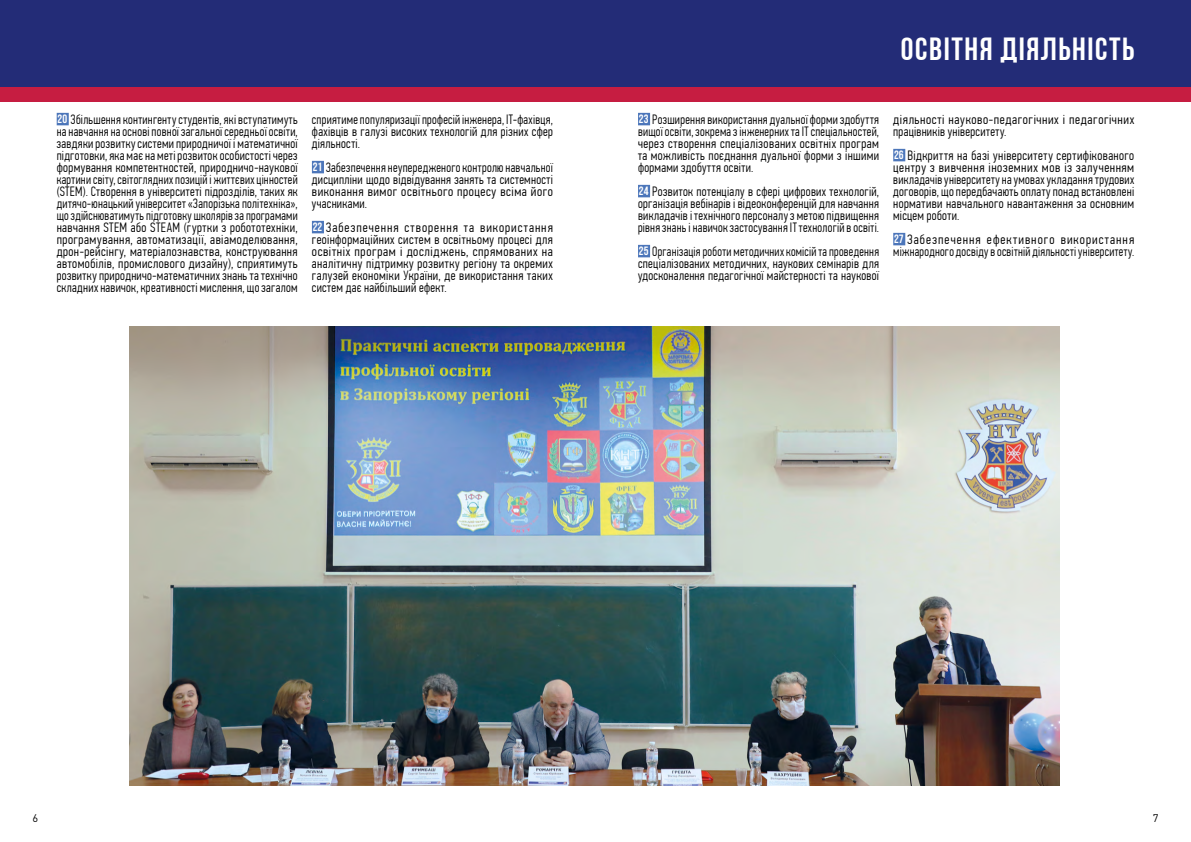
<style>
.page{position:relative;width:1191px;height:842px;background:#fff}
.page>*{position:absolute;margin:0;border:0;box-sizing:border-box;transform-origin:0 0}
.t1{font:32px "Bebas Neue Cyrillic";letter-spacing:.05em;color:#fff}
.t2{font:300 13.5px/12px "PF Din Text Comp Pro";letter-spacing:.025em;color:#000;text-align:justify}
.t3{font:300 13.5px/12px "PF Din Text Comp Pro";letter-spacing:.025em;color:#000;scale:1.07 1}
.t4{font:300 13.5px/12px "PF Din Text Comp Pro";letter-spacing:.025em;color:#000;text-align:justify;scale:.96 1}
.t5{font:11px "DIN Pro";color:#000}
.s1{font-family:"Bebas Neue";font-weight:400;font-size:12px;color:#fff}
</style>
<div class="page">
<div style="left:0;top:0;width:1191px;height:88px;background:#232c77"></div>
<div style="left:0;top:88px;width:1191px;height:14px;background:#c61d41"></div>
<div style="left:57px;top:113px;width:12px;height:12px;background:#4c76ba"></div>
<div style="left:312px;top:161px;width:12px;height:12px;background:#4c76ba"></div>
<div style="left:312px;top:221px;width:12px;height:12px;background:#4c76ba"></div>
<div style="left:638px;top:113px;width:12px;height:12px;background:#4c76ba"></div>
<div style="left:638px;top:185px;width:12px;height:12px;background:#4c76ba"></div>
<div style="left:638px;top:245px;width:12px;height:12px;background:#4c76ba"></div>
<div style="left:893px;top:149px;width:12px;height:12px;background:#4c76ba"></div>
<div style="left:893px;top:233px;width:12px;height:12px;background:#4c76ba"></div>
<img style="left:129px;top:326px;width:930px;height:459px">
<p class="t2" style="left:57px;top:113px;width:242px"><span class="s1">20</span> Збільшення контингенту студентів, які вступатимуть на навчання на основі повної загальної середньої освіти, завдяки розвитку системи природничої і математичної підготовки, яка має на меті розвиток особистості через формування компетентностей, природничо-наукової картини світу, світоглядних позицій і життєвих цінностей (STEM). Створення в університеті підрозділів, таких як дитячо-юнацький університет «Запорізька політехніка», що здійснюватимуть підготовку школярів за програмами навчання STEM або STEAM (гуртки з робототехніки, програмування, автоматизації, авіамоделювання, дрон-рейсінгу, матеріалознавства, конструювання автомобілів, промислового дизайну), сприятимуть розвитку природничо-математичних знань та технічно складних навичок, креативності мислення, що загалом</p>
<p class="t2" style="left:312px;top:113px;width:242px">сприятиме популяризації професій інженера, ІТ-фахівця, фахівців в галузі високих технологій для різних сфер діяльності.</p>
<p class="t2" style="left:312px;top:161px;width:242px"><span class="s1">21</span> Забезпечення неупередженого контролю навчальної дисципліни щодо відвідування занять та системності виконання вимог освітнього процесу всіма його учасниками.</p>
<p class="t3" style="left:312px;top:221px;width:227px;text-align:justify"><span class="s1">22</span> Забезпечення створення та використання геоінформаційних систем в освітньому процесі для освітніх програм і досліджень, спрямованих на аналітичну підтримку розвитку регіону та окремих галузей економіки України, де використання таких систем дає найбільший ефект.</p>
<h1 class="t1" style="left:901px;top:31px;width:235px">ОСВІТНЯ ДІЯЛЬНІСТЬ</h1>
<p class="t2" style="left:638px;top:113px;width:242px"><span class="s1">23</span> Розширення використання дуальної форми здобуття вищої освіти, зокрема з інженерних та ІТ спеціальностей, через створення спеціалізованих освітніх програм та можливість поєднання дуальної форми з іншими формами здобуття освіти.</p>
<p class="t2" style="left:638px;top:185px;width:242px"><span class="s1">24</span> Розвиток потенціалу в сфері цифрових технологій, організація вебінарів і відеоконференцій для навчання викладачів і технічного персоналу з метою підвищення рівня знань і навичок застосування ІТ технологій в освіті.</p>
<p class="t4" style="left:638px;top:245px;width:252px"><span class="s1">25</span> Організація роботи методичних комісій та проведення спеціалізованих методичних, наукових семінарів для удосконалення педагогічної майстерності та наукової</p>
<p class="t3" style="left:893px;top:113px;width:227px">діяльності науково-педагогічних і педагогічних працівників університету.</p>
<p class="t2" style="left:893px;top:149px;width:242px"><span class="s1">26</span> Відкриття на базі університету сертифікованого центру з вивчення іноземних мов із залученням викладачів університету на умовах укладання трудових договорів, що передбачають оплату понад встановлені нормативи навчального навантаження за основним місцем роботи.</p>
<p class="t3" style="left:893px;top:233px;width:227px"><span class="s1">27</span> Забезпечення ефективного використання міжнародного досвіду в освітній діяльності університету.</p>
<p class="t5" style="left:33px;top:811px;width:7px">6</p>
<p class="t5" style="left:1152px;top:811px;width:7px">7</p>
</div>
